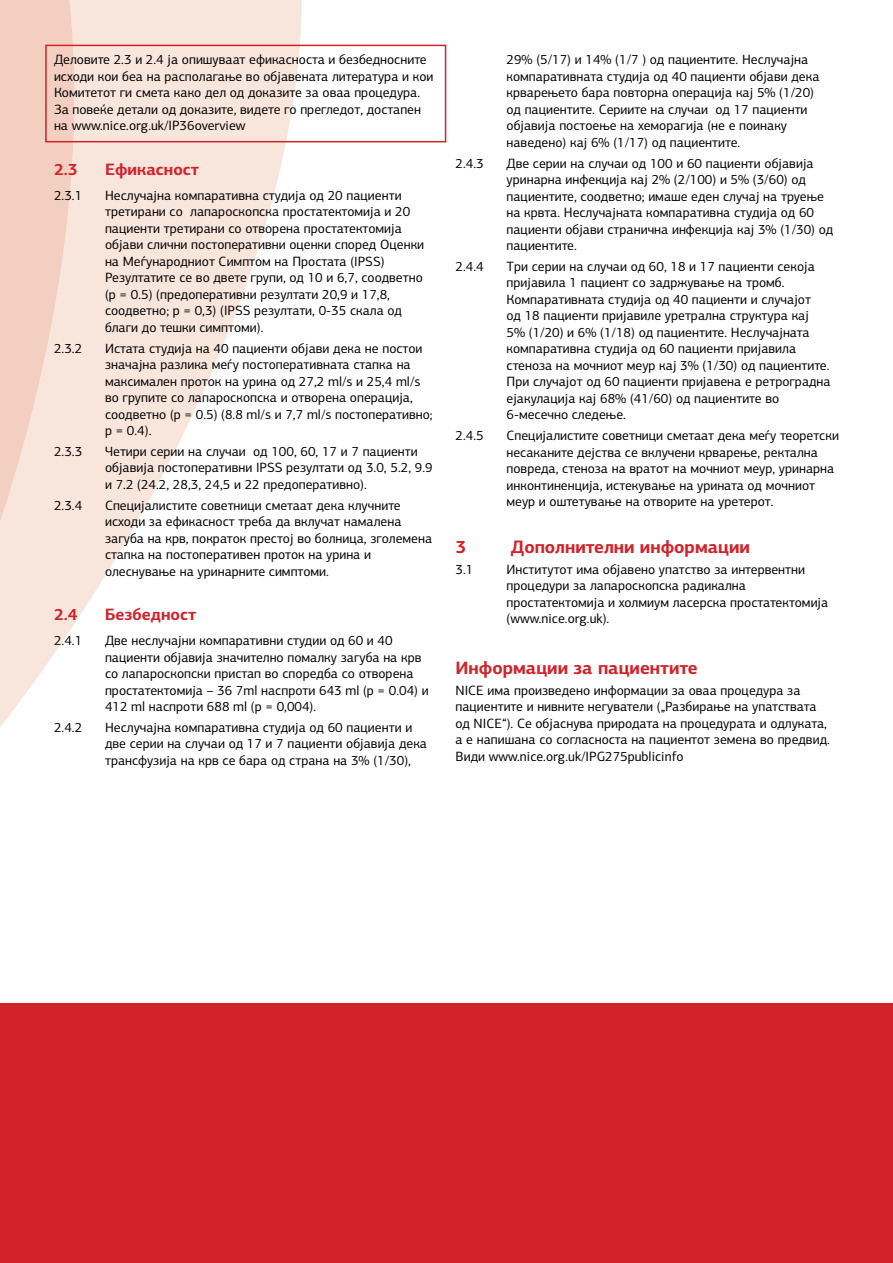
<style>
.page{position:relative;width:893px;height:1263px;background:#fff}
.page>*{position:absolute;margin:0;border:0;box-sizing:border-box;transform-origin:0 0}
.t1{font:700 18px "PF Centro Sans Pro";color:#d2232a}
.t2{font:700 16.5px "PF Centro Sans Pro";color:#d2232a}
.t3{font:13.5px/16.5px "PF Centro Sans Pro";color:#000}
</style>
<div class="page">
<svg style="left:0;top:0;width:305px;height:727px;fill:#f8e5dc"></svg>
<svg style="left:0;top:0;width:88px;height:559px;fill:#f3cfc1"></svg>
<div style="left:0;top:1003px;width:893px;height:260px;background:#d2232a"></div>
<div style="left:45px;top:45px;width:401px;height:97px;border:2px solid #d2232a"></div>
<p class="t3" style="left:54px;top:52px;width:381px">Деловите 2.3 и 2.4 ја опишуваат ефикасноста и безбедносните исходи кои беа на располагање во објавената литература и кои Комитетот ги смета како дел од доказите за оваа процедура.<br>За повеќе детали од доказите, видете го прегледот, достапен на www.nice.org.uk/IP36overview</p>
<p class="t2" style="left:54px;top:159px;width:25px">2.3</p>
<p class="t2" style="left:105px;top:159px;width:96px">Ефикасност</p>
<p class="t3" style="left:54px;top:187px;width:30px">2.3.1</p>
<p class="t3" style="left:105px;top:187px;width:321px">Неслучајна компаративна студија од 20 пациенти третирани со лапароскопска простатектомија и 20 пациенти третирани со отворена простатектомија објави слични постоперативни оценки според Оценки на Меѓународниот Симптом на Простата (IPSS)<br>Резултатите се во двете групи, од 10 и 6,7, соодветно (p = 0.5) (предоперативни резултати 20,9 и 17,8, соодветно; р = 0,3) (IPSS резултати, 0-35 скала од благи до тешки симптоми).</p>
<p class="t3" style="left:54px;top:340px;width:30px">2.3.2</p>
<p class="t3" style="left:105px;top:340px;width:329px">Истата студија на 40 пациенти објави дека не постои значајна разлика меѓу постоперативната стапка на максимален проток на урина од 27,2 ml/s и 25,4 ml/s во групите со лапароскопска и отворена операција, соодветно (p = 0.5) (8.8 ml/s и 7,7 ml/s постоперативно; p = 0.4).</p>
<p class="t3" style="left:54px;top:443px;width:30px">2.3.3</p>
<p class="t3" style="left:105px;top:443px;width:329px">Четири серии на случаи од 100, 60, 17 и 7 пациенти објавија постоперативни IPSS резултати од 3.0, 5.2, 9.9 и 7.2 (24.2, 28,3, 24,5 и 22 предоперативно).</p>
<p class="t3" style="left:54px;top:497px;width:30px">2.3.4</p>
<p class="t3" style="left:105px;top:497px;width:329px">Специјалистите советници сметаат дека клучните исходи за ефикасност треба да вклучат намалена загуба на крв, пократок престој во болница, зголемена стапка на постоперативен проток на урина и олеснување на уринарните симптоми.</p>
<p class="t2" style="left:54px;top:604px;width:25px">2.4</p>
<p class="t2" style="left:105px;top:604px;width:93px">Безбедност</p>
<p class="t3" style="left:54px;top:632px;width:30px">2.4.1</p>
<p class="t3" style="left:105px;top:632px;width:325px">Две неслучајни компаративни студии од 60 и 40 пациенти објавија значително помалку загуба на крв со лапароскопски пристап во споредба со отворена простатектомија – 36 7ml наспроти 643 ml (p = 0.04) и 412 ml наспроти 688 ml (p = 0,004).</p>
<p class="t3" style="left:54px;top:719px;width:30px">2.4.2</p>
<p class="t3" style="left:105px;top:719px;width:324px">Неслучајна компаративна студија од 60 пациенти и две серии на случаи од 17 и 7 пациенти објавија дека трансфузија на крв се бара од страна на 3% (1/30),</p>
<p class="t3" style="left:506px;top:52px;width:314px">29% (5/17) и 14% (1/7 ) од пациентите. Неслучајна компаративната студија од 40 пациенти објави дека крварењето бара повторна операција кај 5% (1/20) од пациентите. Сериите на случаи од 17 пациенти објавија постоење на хеморагија (не е поинаку наведено) кај 6% (1/17) од пациентите.</p>
<p class="t3" style="left:455px;top:155px;width:30px">2.4.3</p>
<p class="t3" style="left:506px;top:155px;width:328px">Две серии на случаи од 100 и 60 пациенти објавија уринарна инфекција кај 2% (2/100) и 5% (3/60) од пациентите, соодветно; имаше еден случај на труење на крвта. Неслучајната компаративна студија од 60 пациенти објави странична инфекција кај 3% (1/30) од пациентите.</p>
<p class="t3" style="left:455px;top:258px;width:30px">2.4.4</p>
<p class="t3" style="left:506px;top:258px;width:326px">Три серии на случаи од 60, 18 и 17 пациенти секоја пријавила 1 пациент со задржување на тромб.<br>Компаративната студија од 40 пациенти и случајот<br>од 18 пациенти пријавиле уретрална структура кај 5% (1/20) и 6% (1/18) од пациентите. Неслучајната компаративна студија од 60 пациенти пријавила стеноза на мочниот меур кај 3% (1/30) од пациентите.<br>При случајот од 60 пациенти пријавена е ретроградна ејакулација кај 68% (41/60) од пациентите во 6-месечно следење.</p>
<p class="t3" style="left:455px;top:427px;width:30px">2.4.5</p>
<p class="t3" style="left:506px;top:427px;width:334px">Специјалистите советници сметаат дека меѓу теоретски несаканите дејства се вклучени крварење, ректална повреда, стеноза на вратот на мочниот меур, уринарна инконтиненција, истекување на урината од мочниот меур и оштетување на отворите на уретерот.</p>
<h1 class="t1" style="left:455px;top:535px;width:12px">3</h1>
<h1 class="t1" style="left:511px;top:535px;width:241px">Дополнителни информации</h1>
<p class="t3" style="left:455px;top:561px;width:19px">3.1</p>
<p class="t3" style="left:506px;top:561px;width:323px">Институтот има објавено упатство за интервентни процедури за лапароскопска радикална простатектомија и холмиум ласерска простатектомија (www.nice.org.uk).</p>
<h1 class="t1" style="left:455px;top:656px;width:244px">Информации за пациентите</h1>
<p class="t3" style="left:455px;top:682px;width:376px">NICE има произведено информации за оваа процедура за пациентите и нивните негуватели („Разбирање на упатствата од NICE“). Се објаснува природата на процедурата и одлуката, а е напишана со согласноста на пациентот земена во предвид.<br>Види www.nice.org.uk/IPG275publicinfo</p>
</div>
